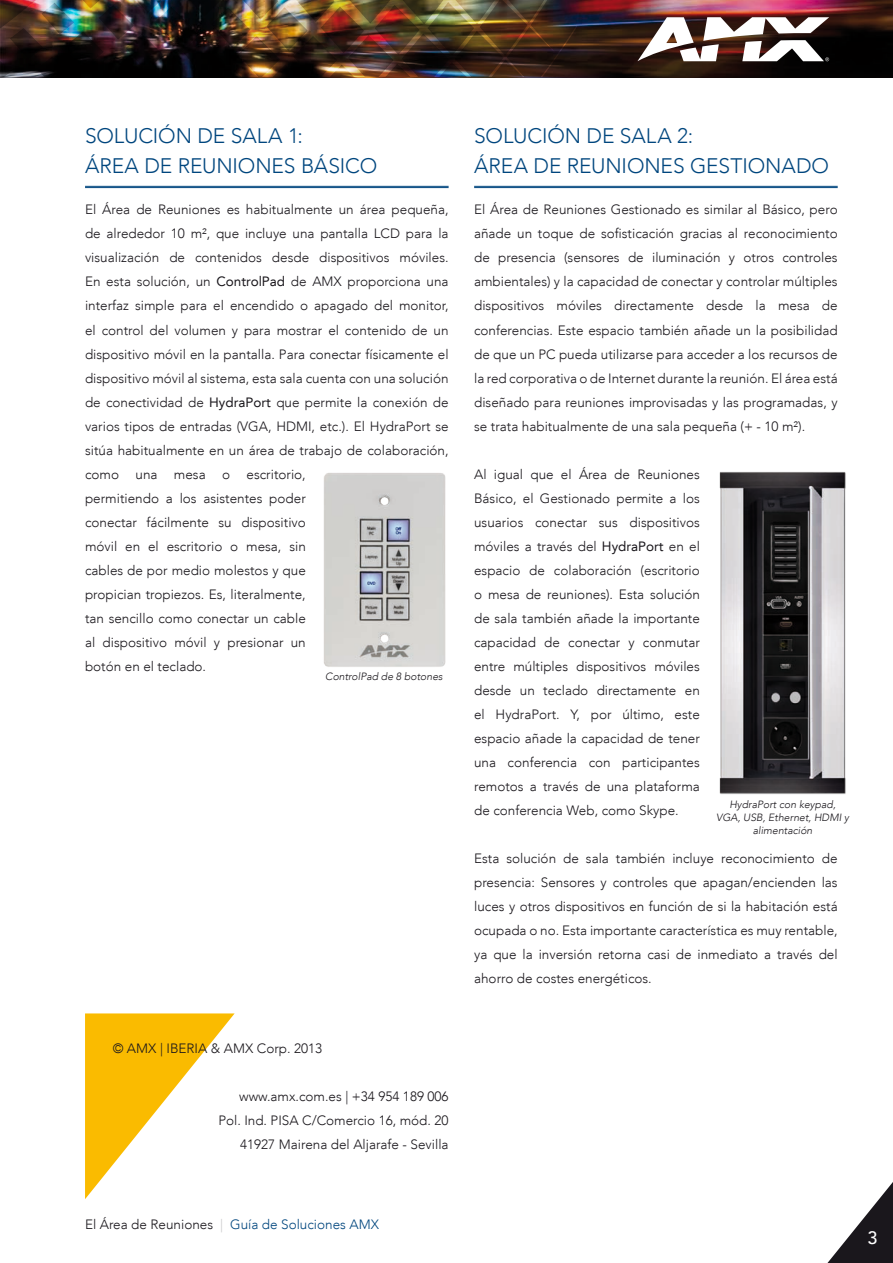
<style>
.page{position:relative;width:893px;height:1263px;background:#fff}
.page>*{position:absolute;margin:0;border:0;box-sizing:border-box;transform-origin:0 0}
.t1{font:300 21px/30px "Avenir LT";letter-spacing:-.005em;color:#00467e}
.t2{font:500 18px "Avenir LT";color:#fff}
.t3{font:300 13.5px/24px "Avenir LT";color:#1a171c;text-align:justify}
.t4{font:300 13.5px "Avenir LT";color:#00467e}
.t5{font:italic 300 10.5px/12.6px "Avenir LT";color:#1a171c;text-align:center}
.s1{font-weight:400}
.s2{color:#1a171c}
.s3{color:#c6c7c9}
</style>
<div class="page">
<img style="left:577px;top:0;width:316px;height:77px">
<img style="left:0;top:0;width:577px;height:77px">
<svg style="left:637px;top:17px;width:192px;height:44px"></svg>
<svg style="left:827px;top:1182px;width:66px;height:81px"></svg>
<svg style="left:85px;top:1013px;width:150px;height:186px"></svg>
<hr style="left:85px;top:186px;width:364px;height:1px;background:#00467e">
<hr style="left:85px;top:187px;width:364px;height:1px;background:#00467e">
<hr style="left:474px;top:186px;width:364px;height:1px;background:#00467e">
<hr style="left:474px;top:187px;width:364px;height:1px;background:#00467e">
<img style="left:719px;top:472px;width:127px;height:322px">
<img style="left:324px;top:473px;width:122px;height:194px">
<h1 class="t1" style="left:85px;top:121px;width:294px">Solución de sala 1:<br>área de reunion es básico</h1>
<p class="t3" style="left:85px;top:198px;width:365px;text-align:left">El Área de Reuniones es habitualmente un área pequeña, de alrededor 10 m², que incluye una pantalla LCD para la visualización de contenidos desde dispositivos móviles.<br>En esta solución, un <span class="s1">ControlPad</span> de AMX proporciona una interfaz simple para el encendido o apagado del monitor, el control del volumen y para mostrar el contenido de un dispositivo móvil en la pantalla. Para conectar físicamente el dispositivo móvil al sistema, esta sala cuenta con una solución de conectividad de <span class="s1">HydraPort</span> que permite la conexión de varios tipos de entradas (VGA, HDMI, etc.). El HydraPort se sitúa habitualmente en un área de trabajo de colaboración, como una mesa o escritorio,<br>permitiendo a los asistentes poder<br>conectar fácilmente su dispositivo<br>móvil en el escritorio o mesa, sin<br>cables de por medio molestos y que<br>propician tropiezos. Es, literalmente,<br>tan sencillo como conectar un cable<br>al dispositivo móvil y presionar un<br>botón en el teclado.</p>
<p class="t5" style="left:325px;top:670px;width:119px">ControlPad de 8 botones</p>
<p class="t3" style="left:113px;top:1036px;width:211px">© AMX | IBERIA &amp; AMX Corp. 2013</p>
<p class="t3" style="left:218px;top:1084px;width:232px;text-align:right">www.amx.com.es | +34 954 189 006<br>Pol. Ind. PISA C/Comercio 16, mód. 20<br>41927 Mairena del Aljarafe - Sevilla</p>
<h1 class="t1" style="left:474px;top:121px;width:356px">Soluci ón de sala 2:<br>área de reunion es gestionado</h1>
<p class="t3" style="left:474px;top:198px;width:365px">El Área de Reuniones Gestionado es similar al Básico, pero añade un toque de sofisticación gracias al reconocimiento de presencia (sensores de iluminación y otros controles ambientales) y la capacidad de conectar y controlar múltiples dispositivos móviles directamente desde la mesa de conferencias. Este espacio también añade un la posibilidad de que un PC pueda utilizarse para acceder a los recursos de la red corporativa o de Internet durante la reunión. El área está diseñado para reuniones improvisadas y las programadas, y se trata habitualmente de una sala pequeña (+ - 10 m²).</p>
<p class="t3" style="left:474px;top:462px;width:227px">Al igual que el Área de Reuniones Básico, el Gestionado permite a los usuarios conectar sus dispositivos móviles a través del <span class="s1">HydraPort</span> en el espacio de colaboración (escritorio o mesa de reuniones). Esta solución de sala también añade la importante capacidad de conectar y conmutar entre múltiples dispositivos móviles desde un teclado directamente en el HydraPort. Y, por último, este espacio añade la capacidad de tener una conferencia con participantes remotos a través de una plataforma de conferencia Web, como Skype.</p>
<p class="t3" style="left:474px;top:846px;width:365px">Esta solución de sala también incluye reconocimiento de presencia: Sensores y controles que apagan/encienden las luces y otros dispositivos en función de si la habitación está ocupada o no. Esta importante característica es muy rentable, ya que la inversión retorna casi de inmediato a través del ahorro de costes energéticos.</p>
<p class="t5" style="left:716px;top:798px;width:134px">HydraPort con keypad,<br>VGA, USB, Ethernet, HDMI y alimentación</p>
<p class="t4" style="left:85px;top:1217px;width:295px"><span class="s2">El Área de Reuniones</span> <span class="s3">|</span> Guía de Soluciones AMX</p>
<h2 class="t2" style="left:867px;top:1227px;width:12px">3</h2>
</div>
